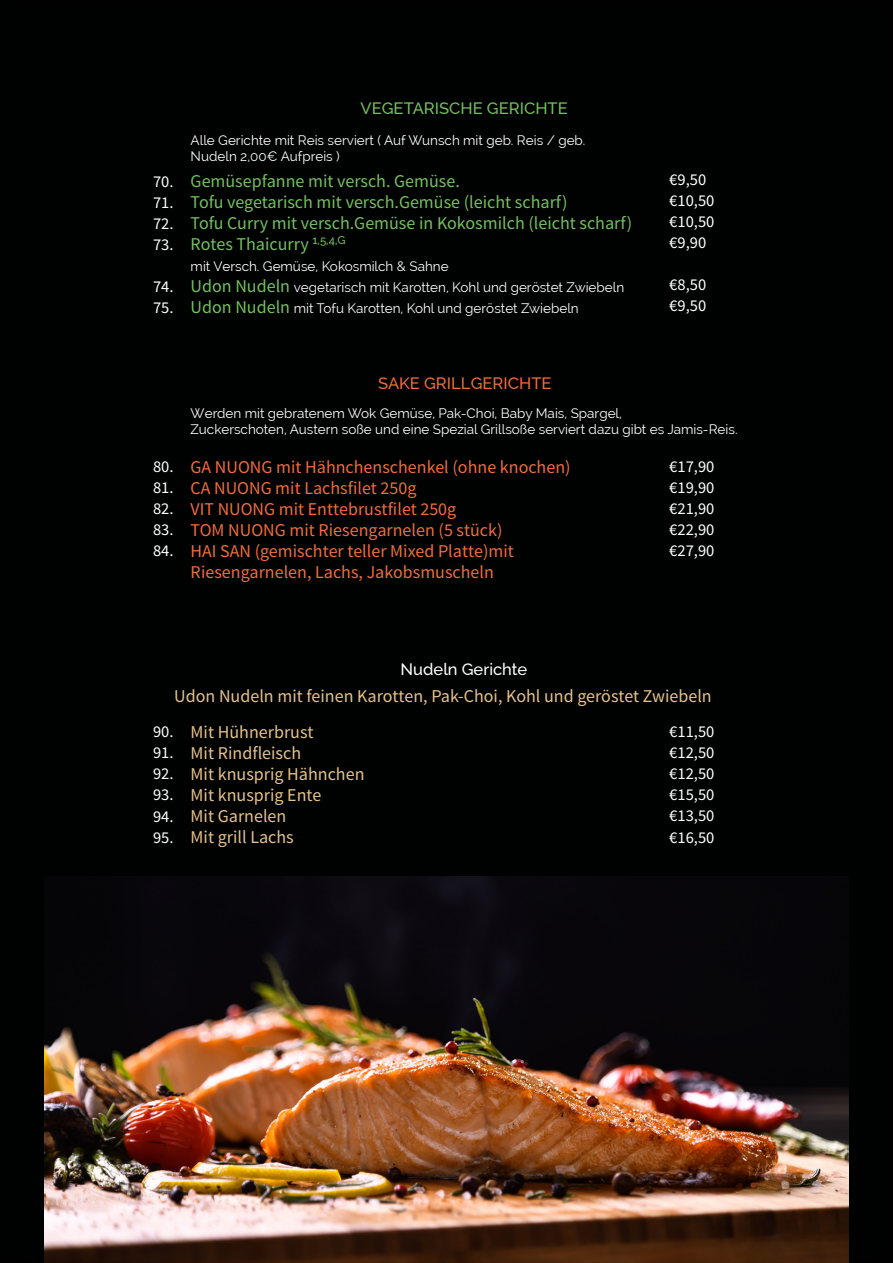
<style>
.page{position:relative;width:893px;height:1263px;background:#fff}
.page>*{position:absolute;margin:0;border:0;box-sizing:border-box;transform-origin:0 0}
.t1{font:18px/21px "Source Sans Pro";color:#f36c3b}
.t2{font:18px/21px "Source Sans Pro";color:#74c15f}
.t3{font:18px/21px "Source Sans Pro";color:#e7c28c}
.t4{font:16.5px/21px "Source Sans Pro";color:#fff;text-align:justify}
.t5{font:500 16.5px "Raleway";color:#74c15f}
.t6{font:500 16.5px "Raleway";color:#f36c3b}
.t7{font:500 16.5px "Raleway";color:#fff}
.t8{font:13.5px/16.2px "Raleway";color:#fff}
.s1{font-family:"Source Sans Pro";font-size:18px;color:#74c15f}
</style>
<div class="page">
<div style="left:1px;top:1px;width:891px;height:1261px;background:#000101"></div>
<img style="left:44px;top:876px;width:805px;height:387px">
<p class="t5" style="left:361px;top:99px;width:209px">VEGETARISCHE GERICHTE</p>
<p class="t4" style="left:153px;top:171px;width:22px">70.<br>71.<br>72.<br>73.</p>
<p class="t4" style="left:153px;top:276px;width:22px">74.<br>75.</p>
<p class="t8" style="left:191px;top:132px;width:396px">Alle Gerichte mit Reis serviert ( Auf Wunsch mit geb. Reis / geb.<br>Nudeln 2,00€ Aufpreis )</p>
<h1 class="t2" style="left:191px;top:171px;width:443px">Gemüsepfanne mit versch. Gemüse.<br>Tofu vegetarisch mit versch.Gemüse (leicht scharf)<br>Tofu Curry mit versch.Gemüse in Kokosmilch (leicht scharf)<br>Rotes Thaicurry <sup>1,5,4,G</sup></h1>
<p class="t8" style="left:191px;top:256px;width:435px;line-height:21px">mit Versch. Gemüse, Kokosmilch &amp; Sahne<br><span class="s1">Udon Nudeln</span> vegetarisch mit Karotten, Kohl und geröstet Zwiebeln<br><span class="s1">Udon Nudeln</span> mit Tofu Karotten, Kohl und geröstet Zwiebeln</p>
<p class="t4" style="left:669px;top:170px;width:47px;text-align:left">€9,50 €10,50 €10,50 €9,90</p>
<p class="t4" style="left:669px;top:275px;width:38px">€8,50 €9,50</p>
<p class="t4" style="left:153px;top:456px;width:22px">80.<br>81.<br>82.<br>83.<br>84.</p>
<p class="t6" style="left:378px;top:374px;width:175px">SAKE GRILLGERICHTE</p>
<p class="t8" style="left:191px;top:405px;width:548px">Werden mit gebratenem Wok Gemüse, Pak-Choi, Baby Mais, Spargel,<br>Zuckerschoten, Austern soße und eine Spezial Grillsoße serviert dazu gibt es Jamis-Reis.</p>
<h1 class="t1" style="left:191px;top:457px;width:381px">GA NUONG mit Hähnchenschenkel (ohne knochen)<br>CA NUONG mit Lachsfilet 250g<br>VIT NUONG mit Enttebrustfilet 250g<br>TOM NUONG mit Riesengarnelen (5 stück)<br>HAI SAN (gemischter teller Mixed Platte)mit Riesengarnelen, Lachs, Jakobsmuscheln</h1>
<p class="t4" style="left:669px;top:456px;width:47px">€17,90 €19,90 €21,90 €22,90 €27,90</p>
<p class="t7" style="left:401px;top:659px;width:128px">Nudeln Gerichte</p>
<h1 class="t3" style="left:174px;top:686px;width:539px">Udon Nudeln mit feinen Karotten, Pak-Choi, Kohl und geröstet Zwiebeln</h1>
<p class="t4" style="left:153px;top:722px;width:22px">90.<br>91.<br>92.<br>93.<br>94.<br>95.</p>
<h1 class="t3" style="left:191px;top:721px;width:175px">Mit Hühnerbrust<br>Mit Rindfleisch<br>Mit knusprig Hähnchen<br>Mit knusprig Ente<br>Mit Garnelen<br>Mit grill Lachs</h1>
<p class="t4" style="left:669px;top:722px;width:47px">€11,50 €12,50 €12,50 €15,50 €13,50 €16,50</p>
</div>
